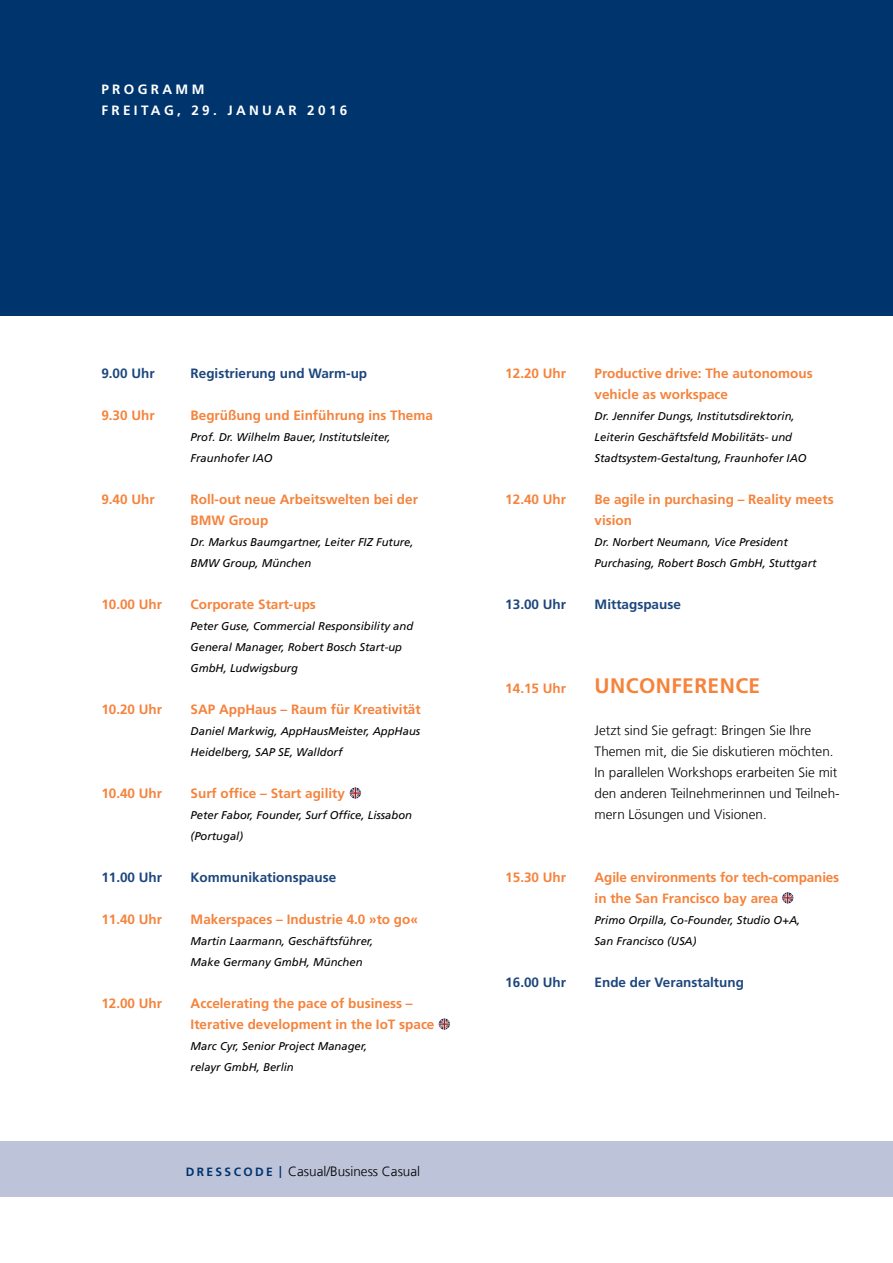
<style>
.page{position:relative;width:893px;height:1263px;background:#fff}
.page>*{position:absolute;margin:0;border:0;box-sizing:border-box;transform-origin:0 0}
.t1{font:700 21px "Frutiger LT Com";color:#f5833c}
.t2{font:700 13.5px/21px "Frutiger LT Com";color:#f5833c}
.t3{font:300 13.5px/21px "Frutiger LT Com";color:#000}
.t4{font:700 13.5px "Frutiger LT Com";color:#1d467d}
.t5{font:700 13.5px/21px "Frutiger LT Com";letter-spacing:.25em;color:#fff}
.t6{font:700 12px "Frutiger LT Com";color:#00346d}
.t7{font:italic 11.25px/21px "Frutiger LT Com";color:#000}
.s1{font-weight:700;font-size:12px;color:#00346d}
</style>
<div class="page">
<div style="left:0;top:1142px;width:893px;height:55px;background:#bdc4da"></div>
<div style="left:0;top:0;width:893px;height:315px;background:#00346d"></div>
<svg style="left:349px;top:787px;width:13px;height:12px"></svg>
<svg style="left:438px;top:1018px;width:13px;height:12px"></svg>
<svg style="left:782px;top:892px;width:12px;height:12px"></svg>
<p class="t5" style="left:101px;top:79px;width:105px">Pro gra mm<br>Freita</p>
<p class="t5" style="left:164px;top:100px;width:86px">g, 29. Januar</p>
<p class="t5" style="left:307px;top:100px;width:42px">2016</p>
<p class="t4" style="left:101px;top:365px;width:55px">9.00 Uhr</p>
<p class="t4" style="left:191px;top:365px;width:178px">Registrierung und Warm-up</p>
<p class="t2" style="left:101px;top:405px;width:77px">9.30 Uhr B</p>
<p class="t2" style="left:199px;top:405px;width:236px">egrüßung und Einführung ins Thema</p>
<p class="t7" style="left:191px;top:427px;width:202px">Prof. Dr. Wilhelm Bauer, Institutsleiter,<br>Fraunhofer IAO</p>
<p class="t2" style="left:101px;top:489px;width:55px">9.40 Uhr</p>
<p class="t2" style="left:191px;top:489px;width:229px">Roll-out neue Arbeitswelten bei der<br>BMW</p>
<p class="t2" style="left:229px;top:510px;width:41px">Group</p>
<p class="t7" style="left:191px;top:532px;width:224px">Dr. Markus Baumgartner, Leiter FIZ Future,<br>BMW Group, München</p>
<p class="t2" style="left:101px;top:594px;width:81px">10.00 Uhr C</p>
<p class="t2" style="left:199px;top:594px;width:119px">orporate Start-ups</p>
<p class="t7" style="left:191px;top:616px;width:224px">Peter Guse, Commercial Responsibility and<br>General Manager, Robert Bosch Start-up<br>GmbH, Ludwigsburg</p>
<p class="t2" style="left:101px;top:699px;width:62px">10.20 Uhr</p>
<p class="t2" style="left:191px;top:699px;width:232px">SAP AppHaus – Raum für Kreativität</p>
<p class="t7" style="left:191px;top:721px;width:231px">Daniel Markwig, AppHausMeister, AppHaus<br>Heidelberg, SAP SE, Walldorf</p>
<p class="t2" style="left:101px;top:783px;width:62px">10.40 Uhr</p>
<p class="t2" style="left:191px;top:783px;width:156px">Surf office – Start agility</p>
<p class="t7" style="left:191px;top:805px;width:223px">Peter Fabor, Founder, Surf Office, Lissabon (Portugal)</p>
<p class="t4" style="left:101px;top:869px;width:81px">11.00 Uhr K</p>
<p class="t4" style="left:200px;top:869px;width:138px">ommunikationspause</p>
<p class="t2" style="left:101px;top:909px;width:82px">11.40 Uhr M</p>
<p class="t2" style="left:203px;top:909px;width:216px">akerspaces – Industrie 4.0 »to go«</p>
<p class="t7" style="left:191px;top:931px;width:184px">Martin Laarmann, Geschäftsführer,<br>Make Germany GmbH, München</p>
<p class="t2" style="left:101px;top:993px;width:62px">12.00 Uhr</p>
<p class="t2" style="left:191px;top:993px;width:245px">Accelerating the pace of business –<br>Iterative development in the IoT space</p>
<p class="t7" style="left:191px;top:1036px;width:178px">Marc Cyr, Senior Project Manager, relayr GmbH, Berlin</p>
<p class="t6" style="left:186px;top:1165px;width:10px">Dress</p>
<p class="t3" style="left:234px;top:1161px;width:188px"><span class="s1">c o d e |</span> Casual/Business Casual</p>
<p class="t2" style="left:505px;top:363px;width:62px">12.20 Uhr</p>
<p class="t2" style="left:595px;top:363px;width:220px">Productive drive: The autonomous vehicle as workspace</p>
<p class="t7" style="left:595px;top:406px;width:213px">Dr. Jennifer Dungs, Institutsdirektorin,<br>Leiterin Geschäftsfeld Mobilitäts- und<br>Stadtsystem-Gestaltung, Fraunhofer IAO</p>
<p class="t2" style="left:505px;top:489px;width:74px">12.40 Uhr B</p>
<p class="t2" style="left:595px;top:489px;width:241px;text-indent:8px">e agile in purchasing – Reality meets vision</p>
<p class="t7" style="left:595px;top:532px;width:223px">Dr. Norbert Neumann, Vice President<br>Purchasing, Robert Bosch GmbH, Stuttgart</p>
<p class="t4" style="left:505px;top:596px;width:82px">13.00 Uhr M</p>
<p class="t4" style="left:607px;top:596px;width:75px">ittagspause</p>
<p class="t2" style="left:505px;top:678px;width:62px">14.15 Uhr</p>
<h1 class="t1" style="left:595px;top:673px;width:59px">Unconferen</h1>
<h1 class="t1" style="left:735px;top:673px;width:23px">ce</h1>
<p class="t3" style="left:595px;top:720px;width:247px">Jetzt sind Sie gefragt: Bringen Sie Ihre Themen mit, die Sie diskutieren möchten.<br>In parallelen Workshops erarbeiten Sie mit den anderen Teilnehmerinnen und Teilneh&shy;mern Lösungen und Visionen.</p>
<p class="t2" style="left:505px;top:867px;width:62px">15.30 Uhr</p>
<p class="t2" style="left:595px;top:867px;width:246px">Agile environments for tech-companies in the San Francisco bay area</p>
<p class="t7" style="left:595px;top:910px;width:207px">Primo Orpilla, Co-Founder, Studio O+A,<br>San Francisco (USA)</p>
<p class="t4" style="left:505px;top:974px;width:62px">16.00 Uhr</p>
<p class="t4" style="left:595px;top:974px;width:151px">Ende der Veranstaltung</p>
</div>
